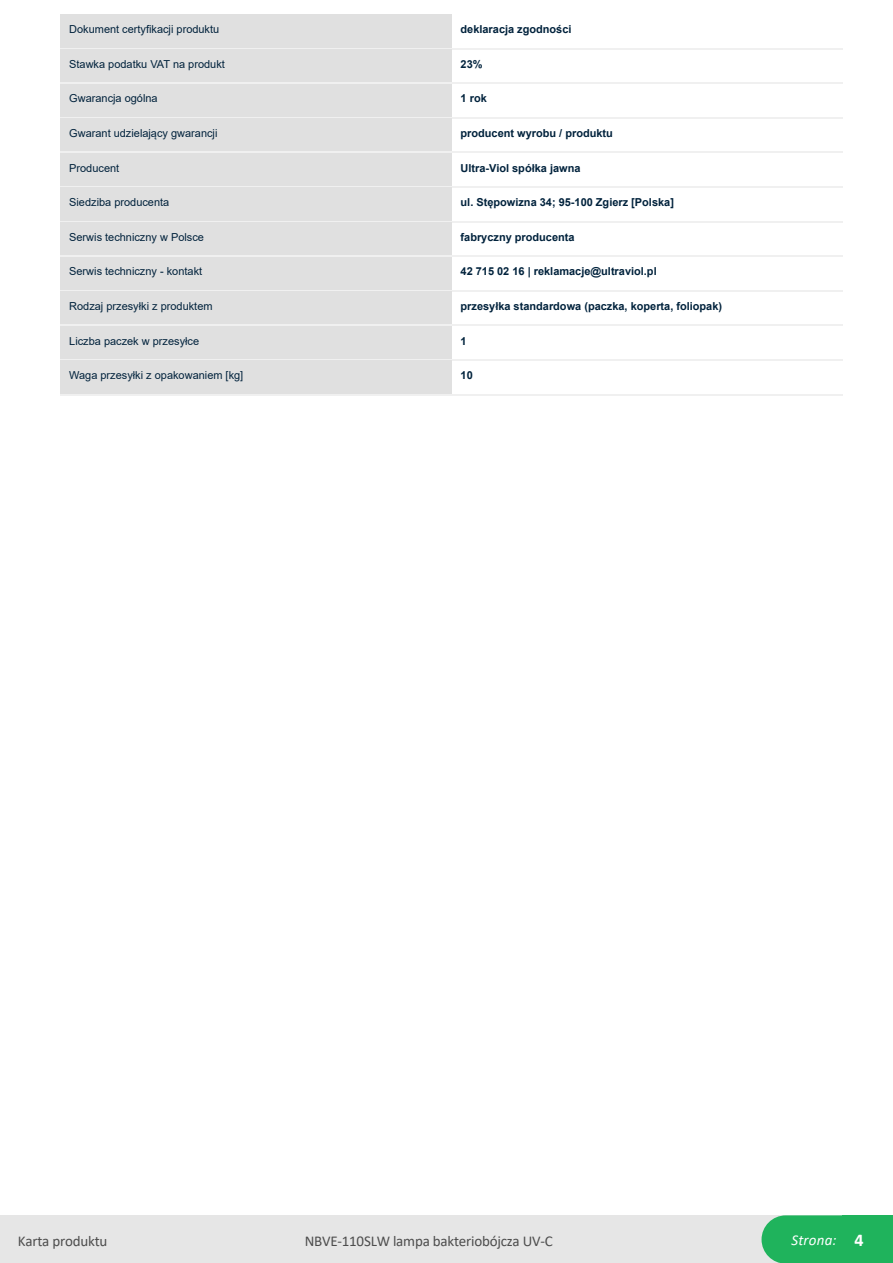
<style>
.page{position:relative;width:893px;height:1263px;background:#fff}
.page>*{position:absolute;margin:0;border:0;box-sizing:border-box;transform-origin:0 0}
.t1{font:15px "Calibri";letter-spacing:-.015em;color:#4d4d4d}
.t2{font:italic 15px "Calibri";letter-spacing:.015em;color:#fff}
.t3{font:10.95px "Arial";color:#01223c}
.t4{font:700 10.95px "Arial";color:#01223c}
.s1{font-weight:700;font-style:normal;font-size:18px}
</style>
<div class="page">
<div style="left:0;top:1215px;width:892px;height:48px;background:#e6e6e6"></div>
<div style="left:761px;top:1215px;width:131px;height:48px;background:#1fb35c;border-radius:24px"></div>
<div style="left:842px;top:1215px;width:50px;height:48px;background:#1fb35c"></div>
<div style="left:60px;top:15px;width:392px;height:34px;background:#e0e0e0"></div>
<hr style="left:60px;top:48px;width:392px;height:1px;background:#f0f0f0">
<hr style="left:452px;top:48px;width:390px;height:1px;background:#f0f0f0">
<div style="left:60px;top:49px;width:392px;height:35px;background:#e0e0e0"></div>
<hr style="left:60px;top:83px;width:392px;height:1px;background:#f0f0f0">
<hr style="left:452px;top:83px;width:390px;height:1px;background:#f0f0f0">
<div style="left:60px;top:84px;width:392px;height:34px;background:#e0e0e0"></div>
<hr style="left:60px;top:117px;width:392px;height:1px;background:#f0f0f0">
<hr style="left:452px;top:117px;width:390px;height:1px;background:#f0f0f0">
<div style="left:60px;top:118px;width:392px;height:35px;background:#e0e0e0"></div>
<hr style="left:60px;top:152px;width:392px;height:1px;background:#f0f0f0">
<hr style="left:452px;top:152px;width:390px;height:1px;background:#f0f0f0">
<div style="left:60px;top:153px;width:392px;height:35px;background:#e0e0e0"></div>
<hr style="left:60px;top:186px;width:392px;height:2px;background:#f0f0f0">
<hr style="left:452px;top:186px;width:390px;height:2px;background:#f0f0f0">
<div style="left:60px;top:188px;width:392px;height:34px;background:#e0e0e0"></div>
<hr style="left:60px;top:221px;width:392px;height:1px;background:#f0f0f0">
<hr style="left:452px;top:221px;width:390px;height:1px;background:#f0f0f0">
<div style="left:60px;top:222px;width:392px;height:35px;background:#e0e0e0"></div>
<hr style="left:60px;top:256px;width:392px;height:1px;background:#f0f0f0">
<hr style="left:452px;top:256px;width:390px;height:1px;background:#f0f0f0">
<div style="left:60px;top:257px;width:392px;height:34px;background:#e0e0e0"></div>
<hr style="left:60px;top:290px;width:392px;height:1px;background:#f0f0f0">
<hr style="left:452px;top:290px;width:390px;height:1px;background:#f0f0f0">
<div style="left:60px;top:291px;width:392px;height:35px;background:#e0e0e0"></div>
<hr style="left:60px;top:325px;width:392px;height:1px;background:#f0f0f0">
<hr style="left:452px;top:325px;width:390px;height:1px;background:#f0f0f0">
<div style="left:60px;top:326px;width:392px;height:35px;background:#e0e0e0"></div>
<hr style="left:60px;top:359px;width:392px;height:2px;background:#f0f0f0">
<hr style="left:452px;top:359px;width:390px;height:2px;background:#f0f0f0">
<div style="left:60px;top:361px;width:392px;height:34px;background:#e0e0e0"></div>
<hr style="left:60px;top:394px;width:392px;height:1px;background:#f0f0f0">
<hr style="left:452px;top:394px;width:390px;height:1px;background:#f0f0f0">
<p class="t3" style="left:69px;top:25px;width:151px">Dokument certyfikacji produktu</p>
<p class="t4" style="left:460px;top:25px;width:112px">deklaracja zgodności</p>
<p class="t3" style="left:69px;top:60px;width:157px">Stawka podatku VAT na produkt</p>
<p class="t4" style="left:460px;top:60px;width:23px">23%</p>
<p class="t3" style="left:69px;top:94px;width:90px">Gwarancja ogólna</p>
<p class="t4" style="left:460px;top:94px;width:28px">1 rok</p>
<p class="t3" style="left:69px;top:129px;width:150px">Gwarant udzielający gwarancji</p>
<p class="t4" style="left:460px;top:129px;width:154px">producent wyrobu / produktu</p>
<p class="t3" style="left:69px;top:164px;width:52px">Producent</p>
<p class="t4" style="left:460px;top:164px;width:121px">Ultra-Viol spółka jawna</p>
<p class="t3" style="left:69px;top:198px;width:102px">Siedziba producenta</p>
<p class="t4" style="left:460px;top:198px;width:215px">ul. Stępowizna 34; 95-100 Zgierz [Polska]</p>
<p class="t3" style="left:69px;top:233px;width:136px">Serwis techniczny w Polsce</p>
<p class="t4" style="left:460px;top:233px;width:115px">fabryczny producenta</p>
<p class="t3" style="left:69px;top:267px;width:134px">Serwis techniczny - kontakt</p>
<p class="t4" style="left:460px;top:267px;width:198px">42 715 02 16 | reklamacje@ultraviol.pl</p>
<p class="t3" style="left:69px;top:302px;width:145px">Rodzaj przesyłki z produktem</p>
<p class="t4" style="left:460px;top:302px;width:263px">przesyłka standardowa (paczka, koperta, foliopak)</p>
<p class="t3" style="left:69px;top:337px;width:131px">Liczba paczek w przesyłce</p>
<p class="t4" style="left:460px;top:337px;width:8px">1</p>
<p class="t3" style="left:69px;top:371px;width:175px">Waga przesyłki z opakowaniem [kg]</p>
<p class="t4" style="left:460px;top:371px;width:14px">10</p>
<h1 class="t1" style="left:18px;top:1235px;width:91px">Karta produktu</h1>
<h1 class="t1" style="left:304px;top:1235px;width:250px">NBVE-110SLW lampa bakteriobójcza UV-C</h1>
<h1 class="t2" style="left:791px;top:1234px;width:74px">Strona: <span class="s1">4</span></h1>
</div>
